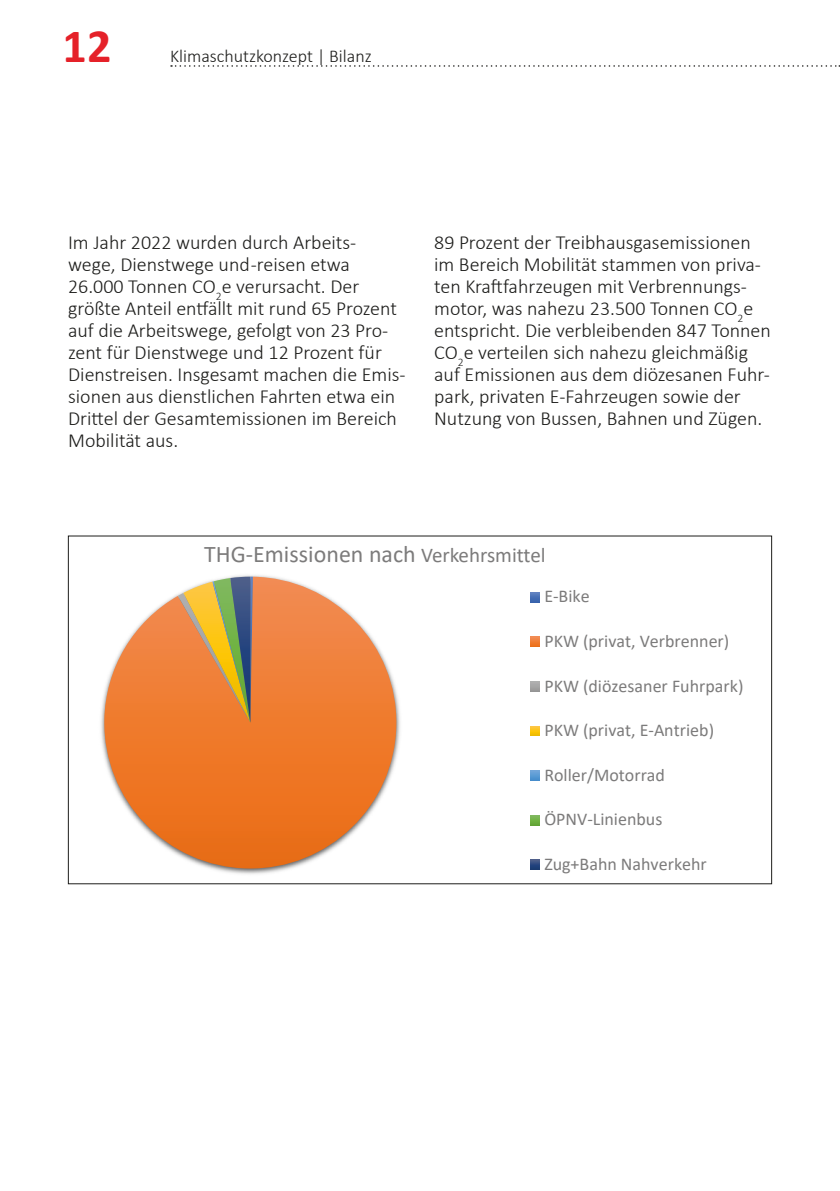
<style>
.page{position:relative;width:840px;height:1191px;background:#fff}
.page>*{position:absolute;margin:0;border:0;box-sizing:border-box;transform-origin:0 0}
.t1{font:700 48px "Calibri";color:#e52129}
.t2{font:23.8px "Calibri";color:#7c7b7b}
.fließtext_ohne_einzug{font:300 20px/22px "Calibri";color:#1d1d1b}
.t3{font:18px "Calibri";color:#7c7b7b}
.t4{font:300 18px "Calibri";color:#1d1d1b}
.s1{font-size:21px}
</style>
<div class="page">
<svg style="left:171px;top:65px;width:668px;height:2px"></svg>
<svg style="left:101px;top:575px;width:439px;height:299px"></svg>
<h1 class="t1" style="left:62px;top:12px;width:51px">12</h1>
<p class="t4" style="left:170px;top:44px;width:203px">Klimaschutzkonzept | Bilanz</p>
<p class="fließtext_ohne_einzug" style="left:68px;top:232px;width:339px">Im Jahr 2022 wurden durch Arbeits&shy;wege, Dienstwege und -reisen etwa 26.000 Tonnen CO<sub>2</sub>e verursacht. Der größte Anteil entfällt mit rund 65 Prozent auf die Arbeitswege, gefolgt von 23 Pro&shy;zent für Dienstwege und 12 Prozent für Dienstreisen. Insgesamt machen die Emis&shy;sionen aus dienstlichen Fahrten etwa ein Drittel der Gesamtemissionen im Bereich Mobilität aus.</p>
<p class="fließtext_ohne_einzug" style="left:434px;top:232px;width:338px">89 Prozent der Treibhausgasemissionen im Bereich Mobilität stammen von priva&shy;ten Kraftfahrzeugen mit Verbrennungs&shy;motor, was nahezu 23.500 Tonnen CO<sub>2</sub>e entspricht. Die verbleibenden 847 Tonnen CO<sub>2</sub>e verteilen sich nahezu gleichmäßig auf Emissionen aus dem diözesanen Fuhr&shy;park, privaten E-Fahrzeugen sowie der Nutzung von Bussen, Bahnen und Zügen.</p>
<p class="t2" style="left:204px;top:537px;width:343px">THG-Emissionen nach <span class="s1">Verkehrsmittel</span></p>
<p class="t3" style="left:544px;top:584px;width:47px">E-Bike</p>
<p class="t3" style="left:544px;top:628px;width:186px">PKW (privat, Verbrenner)</p>
<p class="t3" style="left:544px;top:673px;width:200px">PKW (diözesaner Fuhrpark)</p>
<p class="t3" style="left:544px;top:717px;width:171px">PKW (privat, E-Antrieb)</p>
<p class="t3" style="left:544px;top:762px;width:122px">Roller/Motorrad</p>
<p class="t3" style="left:544px;top:806px;width:120px">ÖPNV-Linienbus</p>
<p class="t3" style="left:544px;top:851px;width:164px">Zug+Bahn Nahverkehr</p>
</div>
